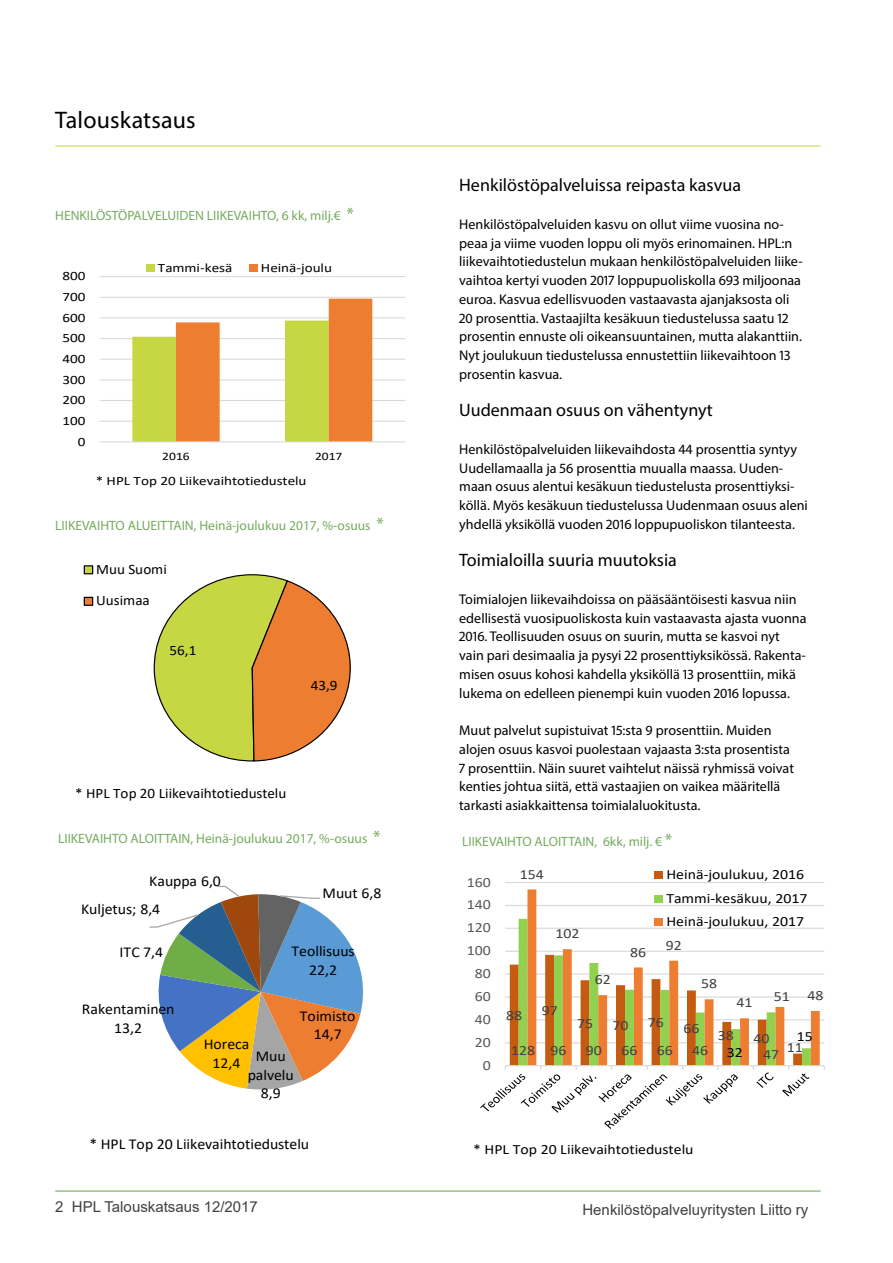
<style>
.page{position:relative;width:893px;height:1263px;background:#fff}
.page>*{position:absolute;margin:0;border:0;box-sizing:border-box;transform-origin:0 0}
.t1{font:24px "Myriad Pro";letter-spacing:.005em;color:#000}
.t2{font:18px "Myriad Pro";color:#000}
.t3{font:15.15px/18.5px "Calibri";color:#000;text-align:center;scale:1.05 1}
.t4{font:15px "Arial";color:#414042}
.t5{font:14.4px/31.5px "Calibri";color:#000;scale:1.05 1}
.t6{font:14.1px/18.8px "Myriad Pro";color:#000}
.t7{font:14.1px/23.5px "Calibri";color:#000;scale:1.12 1}
.t8{font:14.1px "Calibri";color:#404040;scale:1.12 1}
.t9{font:14.1px "Calibri";color:#595959;scale:1.12 1}
.t10{font:13.5px "Myriad Pro";color:#75ab5e}
.t11{font:12.75px "Calibri";color:#000;scale:1.19 1}
.t12{font:11.4px "Calibri";color:#000;scale:1.19 1}
.s1{font-size:18px}
</style>
<div class="page">
<hr style="left:55px;top:146px;width:766px;height:1px;background:#c7d744">
<hr style="left:55px;top:1191px;width:766px;height:1px;background:#66a24c">
<svg style="left:153px;top:574px;width:198px;height:188px"></svg>
<div style="left:84px;top:566px;width:9px;height:8px;background:#c7d744"></div>
<div style="left:84px;top:565px;width:9px;height:9px;border:1px solid #000"></div>
<div style="left:84px;top:597px;width:9px;height:8px;background:#ed7d31"></div>
<div style="left:84px;top:597px;width:9px;height:9px;border:1px solid #000"></div>
<hr style="left:100px;top:421px;width:305px;height:1px;background:#d9d9d9">
<hr style="left:100px;top:400px;width:305px;height:1px;background:#d9d9d9">
<hr style="left:100px;top:379px;width:305px;height:1px;background:#d9d9d9">
<hr style="left:100px;top:359px;width:305px;height:1px;background:#d9d9d9">
<hr style="left:100px;top:338px;width:305px;height:1px;background:#d9d9d9">
<hr style="left:100px;top:317px;width:305px;height:1px;background:#d9d9d9">
<hr style="left:100px;top:297px;width:305px;height:1px;background:#d9d9d9">
<hr style="left:100px;top:276px;width:305px;height:1px;background:#d9d9d9">
<svg style="left:132px;top:299px;width:240px;height:142px"></svg>
<hr style="left:100px;top:441px;width:305px;height:1px;background:#d9d9d9">
<div style="left:146px;top:265px;width:8px;height:7px;background:#c7d744"></div>
<div style="left:249px;top:265px;width:8px;height:7px;background:#ed7d31"></div>
<svg style="left:149px;top:885px;width:214px;height:205px"></svg>
<hr style="left:505px;top:1042px;width:319px;height:1px;background:#d9d9d9">
<hr style="left:505px;top:1019px;width:319px;height:1px;background:#d9d9d9">
<hr style="left:505px;top:996px;width:319px;height:2px;background:#d9d9d9">
<hr style="left:505px;top:973px;width:319px;height:2px;background:#d9d9d9">
<hr style="left:505px;top:951px;width:319px;height:1px;background:#d9d9d9">
<hr style="left:505px;top:928px;width:319px;height:1px;background:#d9d9d9">
<hr style="left:505px;top:905px;width:319px;height:1px;background:#d9d9d9">
<hr style="left:505px;top:882px;width:319px;height:1px;background:#d9d9d9">
<svg style="left:527px;top:889px;width:293px;height:176px"></svg>
<hr style="left:505px;top:1065px;width:319px;height:1px;background:#d9d9d9">
<svg style="left:480px;top:919px;width:331px;height:210px"></svg>
<div style="left:654px;top:871px;width:9px;height:8px;background:#c55a11"></div>
<div style="left:654px;top:895px;width:9px;height:8px;background:#92d050"></div>
<div style="left:654px;top:918px;width:9px;height:8px;background:#ed7d31"></div>
<h1 class="t1" style="left:55px;top:105px;width:142px">Talouskatsaus</h1>
<p class="t10" style="left:55px;top:207px;width:300px">HENKILÖSTÖPALVELUIDEN LIIKEVAIHTO, 6 kk, milj.€ <span class="s1">*</span></p>
<p class="t11" style="left:63px;top:267px;width:21px">800</p>
<p class="t11" style="left:63px;top:288px;width:21px">700</p>
<p class="t11" style="left:63px;top:308px;width:21px">600</p>
<p class="t11" style="left:63px;top:329px;width:21px">500</p>
<p class="t11" style="left:63px;top:350px;width:21px">400</p>
<p class="t11" style="left:63px;top:370px;width:21px">300</p>
<p class="t11" style="left:63px;top:391px;width:21px">200</p>
<p class="t11" style="left:63px;top:412px;width:21px">100</p>
<p class="t11" style="left:78px;top:432px;width:8px">0</p>
<p class="t11" style="left:158px;top:259px;width:64px">Tammi-kesä</p>
<p class="t11" style="left:261px;top:259px;width:61px">Heinä-joulu</p>
<p class="t12" style="left:162px;top:448px;width:24px">2016</p>
<p class="t12" style="left:315px;top:448px;width:24px">2017</p>
<p class="t11" style="left:96px;top:472px;width:179px">* HPL Top 20 Liikevaihtotiedustelu</p>
<p class="t10" style="left:55px;top:517px;width:330px">LIIKEVAIHTO ALUEITTAIN, Heinä-joulukuu 2017, %-osuus <span class="s1">*</span></p>
<p class="t5" style="left:96px;top:553px;width:69px">Muu Suomi<br>Uusimaa</p>
<p class="t5" style="left:170px;top:634px;width:27px">56,1</p>
<p class="t5" style="left:311px;top:669px;width:27px">43,9</p>
<p class="t5" style="left:75px;top:777px;width:203px">* HPL Top 20 Liikevaihtotiedustelu</p>
<p class="t10" style="left:58px;top:830px;width:324px">LIIKEVAIHTO ALOITTAIN, Heinä-joulukuu 2017, %-osuus <span class="s1">*</span></p>
<p class="t3" style="left:149px;top:871px;width:70px">Kauppa 6,0</p>
<p class="t3" style="left:81px;top:899px;width:77px">Kuljetus; 8,4</p>
<p class="t3" style="left:323px;top:883px;width:58px">Muut 6,8</p>
<p class="t3" style="left:120px;top:943px;width:43px">ITC 7,4</p>
<p class="t3" style="left:82px;top:999px;width:90px">Rakentaminen<br>13,2</p>
<p class="t3" style="left:291px;top:941px;width:62px">Teollisuus<br>22,2</p>
<p class="t3" style="left:300px;top:1006px;width:54px">Toimisto<br>14,7</p>
<p class="t3" style="left:248px;top:1046px;width:45px">Muu palvelu<br>8,9</p>
<p class="t3" style="left:204px;top:1034px;width:45px">Horeca<br>12,4</p>
<p class="t3" style="left:89px;top:1135px;width:211px">* HPL Top 20 Liikevaihtotiedustelu</p>
<p class="t2" style="left:459px;top:174px;width:283px">Henkilöstöpalveluissa reipasta kasvua</p>
<p class="t6" style="left:459px;top:215px;width:345px">Henkilöstöpalveluiden kasvu on ollut viime vuosina no&shy;peaa ja viime vuoden loppu oli myös erinomainen. HPL:n liikevaihtotiedustelun mukaan henkilöstöpalveluiden liike&shy;vaihtoa kertyi vuoden 2017 loppupuoliskolla 693 miljoonaa euroa. Kasvua edellisvuoden vastaavasta ajanjaksosta oli 20 prosenttia. Vastaajilta kesäkuun tiedustelussa saatu 12 prosentin ennuste oli oikeansuuntainen, mutta alakanttiin.<br>Nyt joulukuun tiedustelussa ennustettiin liikevaihtoon 13 prosentin kasvua.</p>
<p class="t2" style="left:459px;top:399px;width:255px">Uudenmaan osuus on vähentynyt</p>
<p class="t6" style="left:459px;top:440px;width:350px">Henkilöstöpalveluiden liikevaihdosta 44 prosenttia syntyy Uudellamaalla ja 56 prosenttia muualla maassa. Uuden&shy;maan osuus alentui kesäkuun tiedustelusta prosenttiyksi&shy;köllä. Myös kesäkuun tiedustelussa Uudenmaan osuus aleni yhdellä yksiköllä vuoden 2016 loppupuoliskon tilanteesta.</p>
<p class="t2" style="left:459px;top:549px;width:219px">Toimialoilla suuria muutoksia</p>
<p class="t6" style="left:459px;top:590px;width:349px">Toimialojen liikevaihdoissa on pääsääntöisesti kasvua niin edellisestä vuosipuoliskosta kuin vastaavasta ajasta vuonna 2016. Teollisuuden osuus on suurin, mutta se kasvoi nyt vain pari desimaalia ja pysyi 22 prosenttiyksikössä. Rakenta&shy;misen osuus kohosi kahdella yksiköllä 13 prosenttiin, mikä lukema on edelleen pienempi kuin vuoden 2016 lopussa.</p>
<p class="t6" style="left:459px;top:721px;width:336px">Muut palvelut supistuivat 15:sta 9 prosenttiin. Muiden alojen osuus kasvoi puolestaan vajaasta 3:sta prosentista 7 prosenttiin. Näin suuret vaihtelut näissä ryhmissä voivat kenties johtua siitä, että vastaajien on vaikea määritellä tarkasti asiakkaittensa toimialaluokitusta.</p>
<p class="t10" style="left:462px;top:833px;width:212px">LIIKEVAIHTO ALOITTAIN, 6kk, milj. € <span class="s1">*</span></p>
<p class="t9" style="left:467px;top:872px;width:23px">160</p>
<p class="t9" style="left:467px;top:895px;width:23px">140</p>
<p class="t9" style="left:467px;top:918px;width:23px">120</p>
<p class="t9" style="left:467px;top:941px;width:23px">100</p>
<p class="t9" style="left:475px;top:964px;width:16px">80</p>
<p class="t9" style="left:475px;top:986px;width:16px">60</p>
<p class="t9" style="left:475px;top:1009px;width:16px">40</p>
<p class="t9" style="left:475px;top:1032px;width:16px">20</p>
<p class="t9" style="left:483px;top:1055px;width:9px">0</p>
<p class="t8" style="left:520px;top:864px;width:23px">154</p>
<p class="t8" style="left:555px;top:924px;width:23px">102</p>
<p class="t8" style="left:595px;top:970px;width:16px">62</p>
<p class="t8" style="left:630px;top:942px;width:16px">86</p>
<p class="t7" style="left:666px;top:862px;width:127px">Heinä-joulukuu, 2016<br>Tammi-kesäkuu, 2017<br>Heinä-joulukuu, 2017</p>
<p class="t8" style="left:666px;top:935px;width:16px">92</p>
<p class="t8" style="left:701px;top:974px;width:16px">58</p>
<p class="t8" style="left:506px;top:1005px;width:16px">88</p>
<p class="t8" style="left:542px;top:1000px;width:16px">97</p>
<p class="t8" style="left:577px;top:1013px;width:16px">75</p>
<p class="t8" style="left:612px;top:1016px;width:16px">70</p>
<p class="t8" style="left:648px;top:1013px;width:16px">76</p>
<p class="t8" style="left:683px;top:1018px;width:16px">66</p>
<p class="t8" style="left:511px;top:1040px;width:51px">128 96</p>
<p class="t8" style="left:586px;top:1040px;width:16px">90</p>
<p class="t8" style="left:621px;top:1040px;width:16px">66</p>
<p class="t8" style="left:657px;top:1040px;width:16px">66</p>
<p class="t8" style="left:692px;top:1040px;width:16px">46</p>
<p class="t8" style="left:737px;top:993px;width:16px">41</p>
<p class="t8" style="left:774px;top:986px;width:46px">51 48</p>
<p class="t8" style="left:718px;top:1025px;width:16px">38</p>
<p class="t7" style="left:727px;top:1040px;width:16px">32</p>
<p class="t8" style="left:753px;top:1028px;width:16px">40</p>
<p class="t8" style="left:763px;top:1044px;width:16px">47</p>
<p class="t7" style="left:797px;top:1024px;width:16px">15</p>
<p class="t8" style="left:787px;top:1038px;width:16px">11</p>
<p class="t7" style="left:473px;top:1137px;width:198px">* HPL Top 20 Liikevaihtotiedustelu</p>
<p class="t4" style="left:55px;top:1196px;width:204px">2 HPL Talouskatsaus 12/2017</p>
<p class="t4" style="left:582px;top:1199px;width:227px">Henkilöstöpalveluyritysten Liitto ry</p>
</div>
